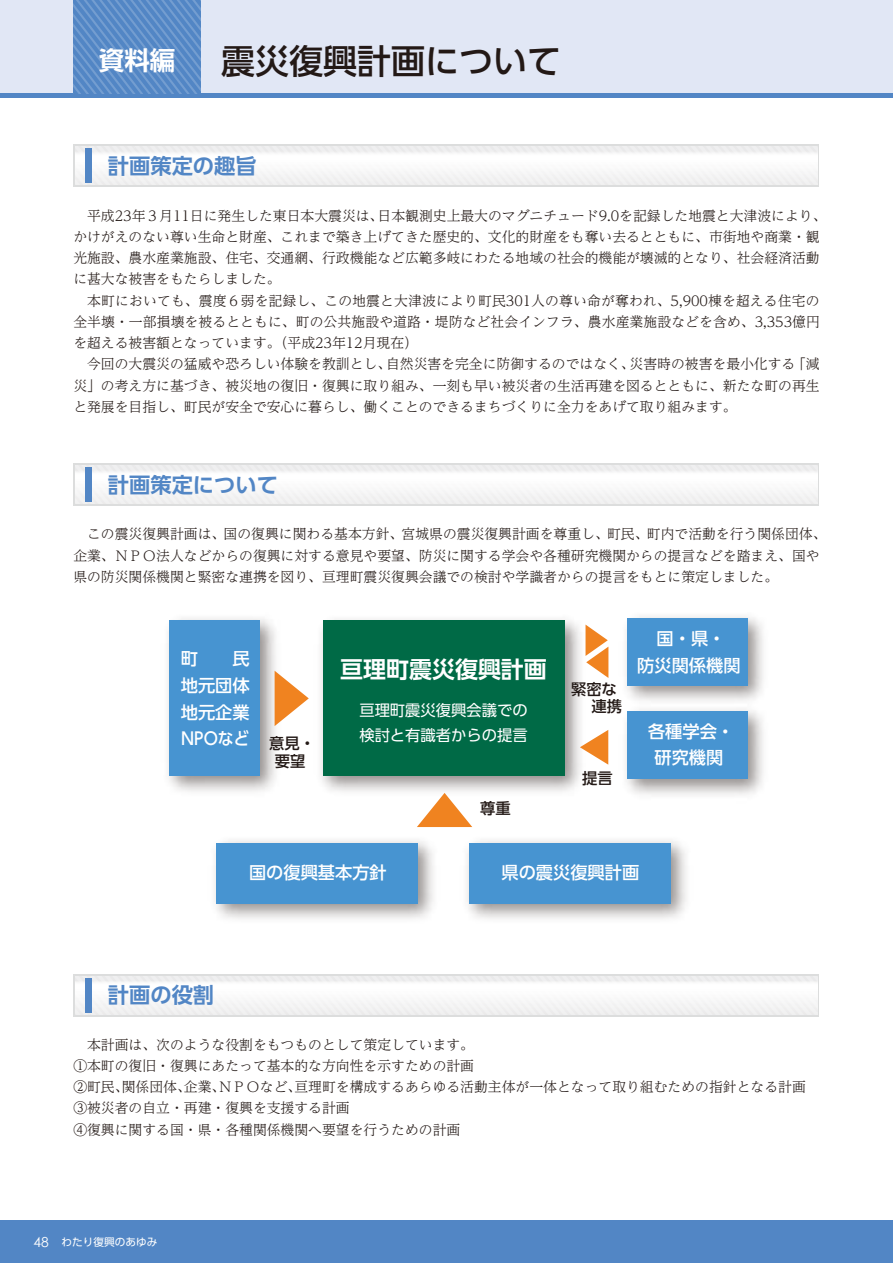
<style>
.page{position:relative;width:893px;height:1263px;background:#fff}
.page>*{position:absolute;margin:0;border:0;box-sizing:border-box;transform-origin:0 0}
.t1{font:500 34.05px "UD Shin Go Pro";color:#231916}
.t2{font:700 25.5px "UD Shin Go Pro De";color:#fff}
.t3{font:700 22.95px "UD Shin Go Pro De";color:#fff}
.t4{font:700 21.3px "UD Shin Go Pro De";color:#5286c5}
.t5{font:500 17.25px/26.8px "UD Shin Go Pro";color:#fff;text-align:center}
.t6{font:15.3px/24.9px "UD Shin Go Pro";color:#fff}
.t7{font:500 15.3px/17.2px "UD Shin Go Pro";color:#231916}
.t8{font:300 13.8px/21.3px "UD Reimin Pro";color:#231916}
.t9{font:10.65px "UD Shin Go Pro";color:#fff}
.s1{font-family:"Century Gothic";font-size:13.8px}
</style>
<div class="page">
<div style="left:0;top:1220px;width:893px;height:43px;background:#5286c5"></div>
<div style="left:0;top:0;width:893px;height:98px;background:#e1e7f5"></div>
<hr style="left:0;top:94px;width:893px;height:4px;background:#5286c5">
<svg style="left:73px;top:0;width:128px;height:94px;background:#5d8dc8"></svg>
<div style="left:74px;top:145px;width:745px;height:42px;background:linear-gradient(to right,#dcdddd,#dcdddd)"></div>
<div style="left:76px;top:147px;width:741px;height:38px;background:#f7f7f7"></div>
<div style="left:85px;top:149px;width:6px;height:34px;background:#5286c5"></div>
<div style="left:74px;top:464px;width:745px;height:42px;background:linear-gradient(to right,#dcdddd,#dcdddd)"></div>
<div style="left:76px;top:466px;width:741px;height:38px;background:#f7f7f7"></div>
<div style="left:85px;top:468px;width:6px;height:34px;background:#5286c5"></div>
<div style="left:74px;top:974px;width:745px;height:42px;background:linear-gradient(to right,#edeced,#ececed)"></div>
<div style="left:76px;top:976px;width:741px;height:38px;background:#f7f7f7"></div>
<div style="left:85px;top:978px;width:6px;height:34px;background:#5286c5"></div>
<img style="left:167px;top:618px;width:109px;height:174px">
<div style="left:170px;top:621px;width:90px;height:155px;background:#4794d1"></div>
<img style="left:625px;top:616px;width:138px;height:82px">
<div style="left:628px;top:618px;width:120px;height:67px;background:#4794d1"></div>
<img style="left:625px;top:698px;width:138px;height:97px">
<div style="left:628px;top:711px;width:120px;height:68px;background:#4794d1"></div>
<img style="left:214px;top:840px;width:220px;height:79px">
<div style="left:217px;top:843px;width:201px;height:60px;background:#4794d1"></div>
<img style="left:466px;top:840px;width:221px;height:79px">
<div style="left:469px;top:843px;width:201px;height:60px;background:#4794d1"></div>
<img style="left:320px;top:619px;width:266px;height:174px">
<div style="left:323px;top:621px;width:242px;height:155px;background:#006a46"></div>
<svg style="left:275px;top:671px;width:34px;height:55px"></svg>
<svg style="left:580px;top:730px;width:28px;height:35px"></svg>
<svg style="left:417px;top:793px;width:55px;height:34px"></svg>
<svg style="left:585px;top:625px;width:23px;height:53px"></svg>
<h2 class="t2" style="left:99px;top:40px;width:78px">資料編</h2>
<h1 class="t1" style="left:221px;top:33px;width:342px">震災復興計画について</h1>
<h3 class="t4" style="left:108px;top:148px;width:150px">計画策定の趣旨</h3>
<p class="t8" style="left:73px;top:204px;width:755px;text-indent:14px">平成23年３月11日に発生した東日本大震災は、日本観測史上最大のマグニチュード9.0を記録した地震と大津波により、かけがえのない尊い生命と財産、これまで築き上げてきた歴史的、文化的財産をも奪い去るとともに、市街地や商業・観光施設、農水産業施設、住宅、交通網、行政機能など広範多岐にわたる地域の社会的機能が壊滅的となり、社会経済活動に甚大な被害をもたらしました。</p>
<p class="t8" style="left:73px;top:289px;width:748px;text-align:justify;text-indent:14px">本町においても、震度６弱を記録し、この地震と大津波により町民301人の尊い命が奪われ、5,900棟を超える住宅の全半壊・一部損壊を被るとともに、町の公共施設や道路・堤防など社会インフラ、農水産業施設などを含め、3,353億円を超える被害額となっています。（平成23年12月現在）</p>
<p class="t8" style="left:73px;top:353px;width:748px;text-align:justify;text-indent:14px">今回の大震災の猛威や恐ろしい体験を教訓とし、自然災害を完全に防御するのではなく、災害時の被害を最小化する「減災」の考え方に基づき、被災地の復旧・復興に取り組み、一刻も早い被災者の生活再建を図るとともに、新たな町の再生と発展を目指し、町民が安全で安心に暮らし、働くことのできるまちづくりに全力をあげて取り組みます。</p>
<h3 class="t4" style="left:108px;top:467px;width:172px">計画策定について</h3>
<p class="t8" style="left:73px;top:523px;width:755px;text-indent:14px">この震災復興計画は、国の復興に関わる基本方針、宮城県の震災復興計画を尊重し、町民、町内で活動を行う関係団体、企業、ＮＰＯ法人などからの復興に対する意見や要望、防災に関する学会や各種研究機関からの提言などを踏まえ、国や県の防災関係機関と緊密な連携を図り、亘理町震災復興会議での検討や学識者からの提言をもとに策定しました。</p>
<p class="t5" style="left:181px;top:645px;width:136px;text-align:left">町　　民<br>地元団体<br>地元企業<br>NPOなど <sub>意見・</sub></p>
<p class="t7" style="left:275px;top:752px;width:32px">要望</p>
<h3 class="t3" style="left:340px;top:650px;width:208px">亘理町震災復興計画</h3>
<p class="t6" style="left:359px;top:697px;width:170px">亘理町震災復興会議での検討と有識者からの提言</p>
<p class="t7" style="left:480px;top:799px;width:32px">尊重</p>
<p class="t7" style="left:571px;top:680px;width:53px">緊密な　 連携</p>
<p class="t7" style="left:582px;top:769px;width:32px">提言</p>
<p class="t5" style="left:637px;top:625px;width:105px">国・県・<br>防災関係機関</p>
<p class="t5" style="left:648px;top:717px;width:88px">各種学会・研究機関</p>
<p class="t5" style="left:249px;top:859px;width:139px">国の復興基本方針</p>
<p class="t5" style="left:501px;top:859px;width:139px">県の震災復興計画</p>
<h3 class="t4" style="left:108px;top:978px;width:108px">計画の役割</h3>
<p class="t8" style="left:73px;top:1033px;width:734px;text-indent:14px">本計画は、次のような役割をもつものとして策定しています。<br>①本町の復旧・復興にあたって基本的な方向性を示すための計画<br>②町民、関係団体、企業、ＮＰＯなど、亘理町を構成するあらゆる活動主体が一体となって取り組むための指針となる計画③被災者の自立・再建・復興を支援する計画<br>④復興に関する国・県・各種関係機関へ要望を行うための計画</p>
<p class="t9" style="left:34px;top:1233px;width:125px"><span class="s1">48</span> わたり復興のあゆみ</p>
</div>
